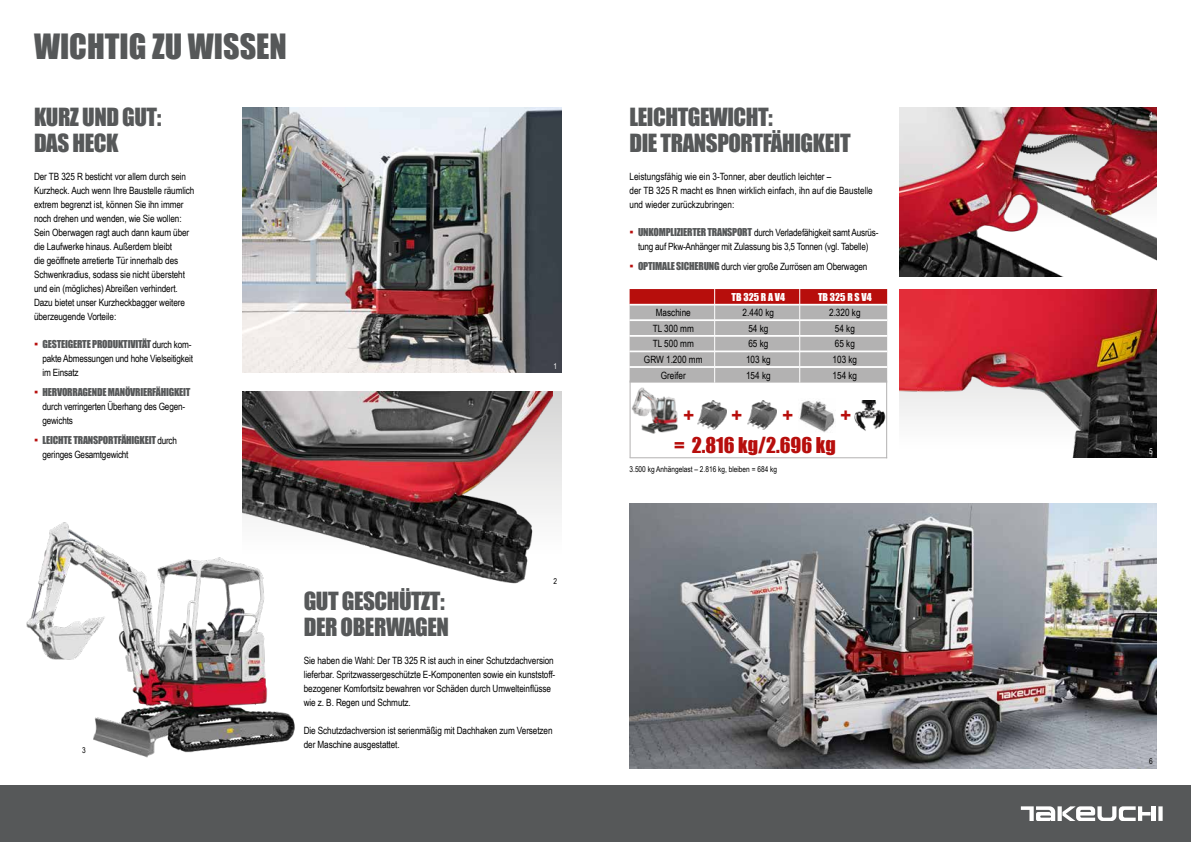
<style>
.page{position:relative;width:1191px;height:842px;background:#fff}
.page>*{position:absolute;margin:0;border:0;box-sizing:border-box;transform-origin:0 0}
.t1{font:32px "Impact";color:#565859}
.t2{font:23px/26px "Impact";letter-spacing:-.02em;color:#565859}
.t3{font:20px "Impact";color:#b70e0c}
.t4{font:10px/14px "Arial Narrow";letter-spacing:-.01em;color:#000}
.t5{font:10px "Impact";letter-spacing:-.02em;color:#565859}
.t6{font:10px "Impact";color:#fff}
.t7{font:8px "Arial Narrow";color:#000}
.t8{font:8px "Arial Narrow";color:#fff}
.s1{font-size:12px;color:#b70e0c}
.s2{font-family:"Arial Narrow";color:#000}
.s3{font-family:"Impact";font-size:12px;color:#b70e0c}
.s4{font-family:"Impact";color:#565859}
</style>
<div class="page">
<div style="left:0;top:785px;width:1191px;height:57px;background:#565859"></div>
<svg style="left:1158px;top:806px;width:4px;height:15px"></svg>
<hr style="left:1151px;top:806px;width:4px;height:15px;background:#fff">
<svg style="left:1057px;top:806px;width:4px;height:15px"></svg>
<svg style="left:1062px;top:806px;width:88px;height:15px"></svg>
<svg style="left:1020px;top:806px;width:35px;height:15px"></svg>
<img style="left:629px;top:503px;width:528px;height:265px">
<hr style="left:629px;top:380px;width:1px;height:78px;background:#b3b2b2">
<hr style="left:629px;top:457px;width:258px;height:1px;background:#b3b2b2">
<hr style="left:886px;top:380px;width:1px;height:78px;background:#b3b2b2">
<img style="left:631px;top:387px;width:47px;height:47px">
<svg style="left:629px;top:289px;width:258px;height:94px;background:#bba0a0"></svg>
<img style="left:799px;top:401px;width:36px;height:31px">
<img style="left:697px;top:400px;width:29px;height:30px">
<img style="left:747px;top:400px;width:29px;height:30px">
<img style="left:854px;top:400px;width:32px;height:31px">
<img style="left:899px;top:289px;width:258px;height:169px">
<img style="left:243px;top:108px;width:318px;height:265px">
<img style="left:243px;top:391px;width:309px;height:193px">
<img style="left:899px;top:108px;width:258px;height:169px">
<img style="left:26px;top:520px;width:272px;height:238px">
<h1 class="t1" style="left:34px;top:22px;width:254px">WICHTIG ZU WISSEN</h1>
<h2 class="t2" style="left:34px;top:103px;width:129px">KURZ UND GUT:<br>DAS HECK</h2>
<p class="t4" style="left:34px;top:169px;width:162px">Der TB 325 R besticht vor allem durch sein Kurzheck. Auch wenn Ihre Baustelle räumlich extrem begrenzt ist, können Sie ihn immer noch drehen und wenden, wie Sie wollen:<br>Sein Oberwagen ragt auch dann kaum über die Laufwerke hinaus. Außerdem bleibt<br>die geöffnete arretierte Tür innerhalb des Schwenkradius, sodass sie nicht übersteht und ein (mögliches) Abreißen verhindert.<br>Dazu bietet unser Kurzheckbagger weitere überzeugende Vorteile:</p>
<p class="t5" style="left:34px;top:336px;width:159px"><span class="s1">▪</span> GESTEIGERTE PRODUKTIVITÄT <span class="s2">durch kom-</span></p>
<p class="t4" style="left:43px;top:351px;width:152px">pakte Abmessungen und hohe Vielseitigkeit im Einsatz</p>
<p class="t5" style="left:34px;top:384px;width:158px"><span class="s1">▪</span> HERVORRAGENDE MANÖVRIERFÄHIGKEIT</p>
<p class="t4" style="left:43px;top:399px;width:144px">durch verringerten Überhang des Gegen&shy;gewichts</p>
<p class="t5" style="left:34px;top:432px;width:144px"><span class="s1">▪</span> LEICHTE TRANSPORTFÄHIGKEIT <span class="s2">durch</span></p>
<p class="t4" style="left:43px;top:447px;width:88px">geringes Gesamtgewicht</p>
<p class="t8" style="left:553px;top:360px;width:5px">1</p>
<p class="t7" style="left:82px;top:744px;width:5px">3</p>
<p class="t7" style="left:553px;top:575px;width:5px">2</p>
<h2 class="t2" style="left:304px;top:588px;width:147px">GUT GESCHÜTZT:<br>DER OBERWAGEN</h2>
<p class="t4" style="left:304px;top:653px;width:253px">Sie haben die Wahl: Der TB 325 R ist auch in einer Schutzdachversion lieferbar. Spritzwassergeschützte E-Komponenten sowie ein kunststoff&shy;bezogener Komfortsitz bewahren vor Schäden durch Umwelteinflüsse wie z. B. Regen und Schmutz.</p>
<p class="t4" style="left:304px;top:723px;width:250px">Die Schutzdachversion ist serienmäßig mit Dachhaken zum Versetzen der Maschine ausgestattet.</p>
<h2 class="t2" style="left:629px;top:103px;width:223px">LEICHTGEWICHT:<br>DIE TRANSPORTFÄHIGKEIT</h2>
<p class="t4" style="left:629px;top:169px;width:245px">Leistungsfähig wie ein 3-Tonner, aber deutlich leichter –<br>der TB 325 R macht es Ihnen wirklich einfach, ihn auf die Baustelle und wieder zurückzubringen:</p>
<p class="t4" style="left:629px;top:225px;width:250px;text-align:center"><span class="s3">▪</span> <span class="s4">UNKOMPLIZIERTER TRANSPORT</span> durch Verladefähigkeit samt Ausrüs&shy;tung auf Pkw-Anhänger mit Zulassung bis 3,5 Tonnen (vgl. Tabelle)</p>
<p class="t4" style="left:629px;top:259px;width:239px"><span class="s3">▪</span> <span class="s4">OPTIMALE SICHERUNG</span> durch vier große Zurrösen am Oberwagen</p>
<p class="t6" style="left:731px;top:289px;width:55px">TB 325 R A V4</p>
<p class="t6" style="left:818px;top:289px;width:55px">TB 325 R S V4</p>
<p class="t4" style="left:655px;top:305px;width:37px">Maschine</p>
<p class="t4" style="left:742px;top:305px;width:33px">2.440 kg</p>
<p class="t4" style="left:829px;top:305px;width:33px">2.320 kg</p>
<p class="t4" style="left:652px;top:321px;width:43px">TL 300 mm</p>
<p class="t4" style="left:748px;top:321px;width:22px">54 kg</p>
<p class="t4" style="left:835px;top:321px;width:22px">54 kg</p>
<p class="t4" style="left:652px;top:336px;width:43px">TL 500 mm</p>
<p class="t4" style="left:748px;top:336px;width:22px">65 kg</p>
<p class="t4" style="left:835px;top:336px;width:22px">65 kg</p>
<p class="t4" style="left:644px;top:352px;width:60px">GRW 1.200 mm</p>
<p class="t4" style="left:746px;top:352px;width:26px">103 kg</p>
<p class="t4" style="left:832px;top:352px;width:26px">103 kg</p>
<p class="t4" style="left:661px;top:368px;width:27px">Greifer</p>
<p class="t4" style="left:746px;top:368px;width:26px">154 kg</p>
<p class="t4" style="left:832px;top:368px;width:26px">154 kg</p>
<h3 class="t3" style="left:683px;top:400px;width:12px">+</h3>
<h3 class="t3" style="left:731px;top:400px;width:12px">+</h3>
<h3 class="t3" style="left:782px;top:400px;width:12px">+</h3>
<h3 class="t3" style="left:840px;top:400px;width:12px">+</h3>
<h3 class="t3" style="left:674px;top:429px;width:163px">= 2.816 kg/2.696 kg</h3>
<p class="t7" style="left:629px;top:463px;width:149px">3.500 kg Anhängelast – 2.816 kg, bleiben = 684 kg</p>
<p class="t8" style="left:1149px;top:109px;width:5px">4</p>
<p class="t8" style="left:1149px;top:445px;width:5px">5</p>
<p class="t7" style="left:1149px;top:755px;width:5px">6</p>
</div>
